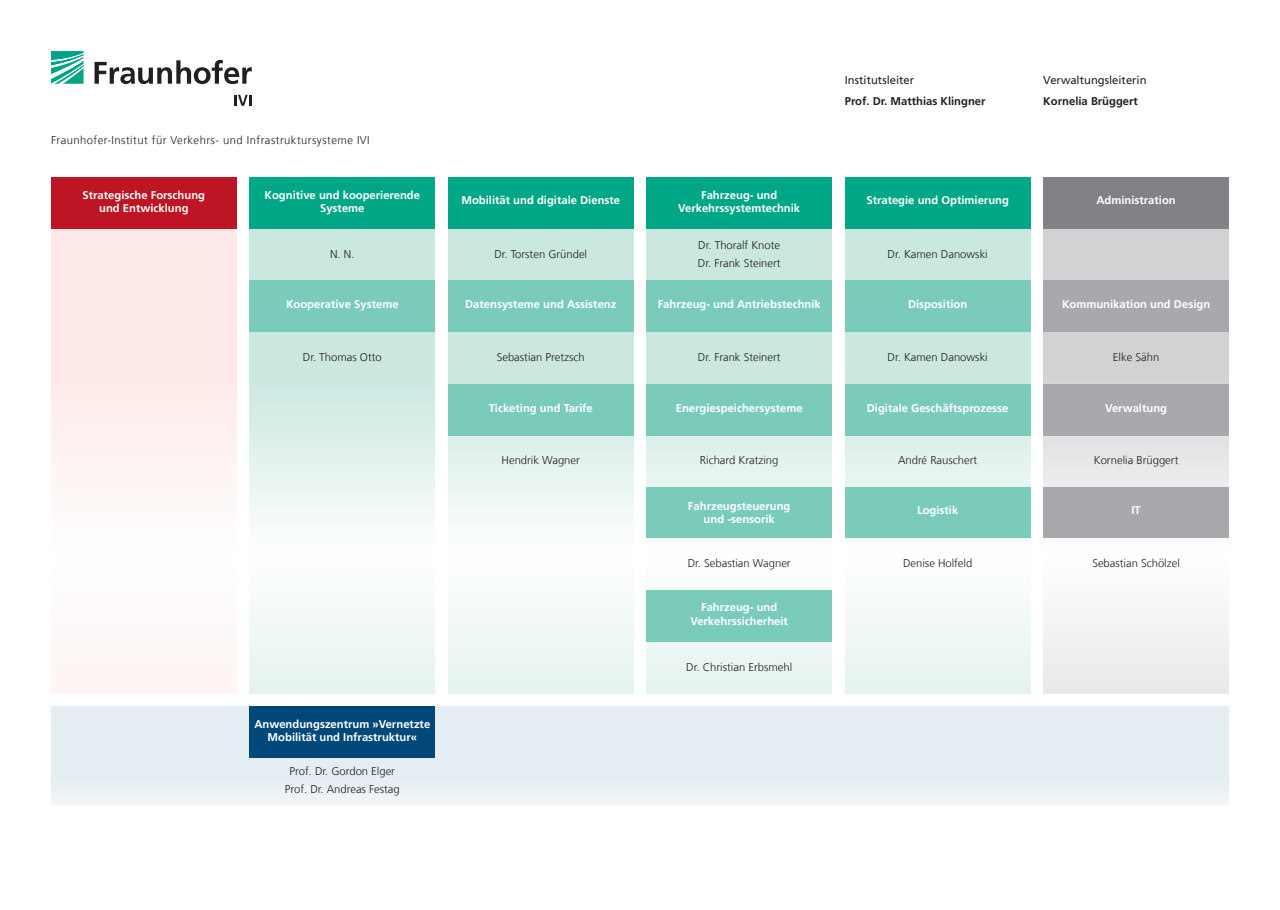
<style>
.page{position:relative;width:1280px;height:910px;background:#fff}
.page>*{position:absolute;margin:0;border:0;box-sizing:border-box;transform-origin:0 0}
.t1{font:700 11.25px/13.5px "Frutiger LT Com";color:#fff;text-align:center}
.t2{font:300 11.25px/18px "Frutiger LT Com";color:#231f20;text-align:center}
.t3{font:300 11.25px "Frutiger LT Com";letter-spacing:.04em;color:#231f20}
.t4{font:700 11.25px "Frutiger LT Com";color:#231f20}
.t5{font:11.25px "Frutiger LT Com";color:#231f20}
</style>
<div class="page">
<div style="left:51px;top:221px;width:186px;height:473px;background:#fdf3f2"></div>
<svg style="left:448px;top:229px;width:186px;height:465px"></svg>
<div style="left:51px;top:707px;width:1178px;height:98px;background:#e4eef3"></div>
<svg style="left:1043px;top:229px;width:186px;height:465px"></svg>
<svg style="left:845px;top:229px;width:185px;height:465px"></svg>
<div style="left:51px;top:178px;width:186px;height:51px;background:#be1423"></div>
<div style="left:1043px;top:281px;width:186px;height:51px;background:#a8a9ad"></div>
<div style="left:1043px;top:178px;width:186px;height:51px;background:#808285"></div>
<div style="left:1043px;top:384px;width:186px;height:51px;background:#a8a9ad"></div>
<div style="left:1043px;top:488px;width:186px;height:50px;background:#a8a9ad"></div>
<div style="left:845px;top:178px;width:185px;height:51px;background:#00a786"></div>
<div style="left:845px;top:281px;width:185px;height:51px;background:#7bcbbb"></div>
<div style="left:845px;top:384px;width:185px;height:51px;background:#7bcbbb"></div>
<div style="left:845px;top:488px;width:185px;height:50px;background:#7bcbbb"></div>
<svg style="left:249px;top:228px;width:186px;height:466px"></svg>
<div style="left:249px;top:177px;width:186px;height:51px;background:#00a786"></div>
<div style="left:249px;top:281px;width:186px;height:51px;background:#7bcbbb"></div>
<div style="left:249px;top:707px;width:186px;height:51px;background:#00487a"></div>
<div style="left:448px;top:178px;width:186px;height:51px;background:#00a786"></div>
<div style="left:448px;top:281px;width:186px;height:51px;background:#7bcbbb"></div>
<div style="left:448px;top:384px;width:186px;height:51px;background:#7bcbbb"></div>
<svg style="left:646px;top:229px;width:186px;height:465px"></svg>
<div style="left:646px;top:178px;width:186px;height:51px;background:#00a786"></div>
<div style="left:646px;top:281px;width:186px;height:51px;background:#7bcbbb"></div>
<div style="left:646px;top:384px;width:186px;height:51px;background:#7bcbbb"></div>
<div style="left:646px;top:488px;width:186px;height:50px;background:#7bcbbb"></div>
<div style="left:646px;top:590px;width:186px;height:52px;background:#7bcbbb"></div>
<svg style="left:51px;top:51px;width:33px;height:33px"></svg>
<svg style="left:95px;top:60px;width:157px;height:24px"></svg>
<svg style="left:234px;top:95px;width:18px;height:11px"></svg>
<p class="t5" style="left:845px;top:73px;width:71px">Institutsleiter</p>
<p class="t4" style="left:845px;top:95px;width:142px">Prof. Dr. Matthias Klingner</p>
<p class="t5" style="left:1043px;top:73px;width:105px">Verwaltungsleiterin</p>
<p class="t4" style="left:1043px;top:95px;width:96px">Kornelia Brüggert</p>
<p class="t3" style="left:51px;top:134px;width:320px">Fraunhofer-Institut für Verkehrs- und Infrastruktursysteme IVI</p>
<p class="t1" style="left:265px;top:188px;width:157px">Kognitive und kooperierende<br>Systeme</p>
<p class="t1" style="left:678px;top:188px;width:123px">Fahrzeug- und<br>Verkehrssystemtechnik</p>
<p class="t1" style="left:83px;top:188px;width:124px">Strategische Forschung und Entwicklung</p>
<p class="t1" style="left:866px;top:194px;width:144px">Strategie und Optimierung</p>
<p class="t1" style="left:461px;top:194px;width:160px">Mobilität und digitale Dienste</p>
<p class="t1" style="left:1096px;top:194px;width:81px">Administration</p>
<p class="t2" style="left:330px;top:245px;width:26px">N. N.</p>
<p class="t2" style="left:494px;top:245px;width:94px">Dr. Torsten Gründel</p>
<p class="t2" style="left:698px;top:236px;width:84px;text-align:left">Dr. Thoralf Knote<br>Dr. Frank Steinert</p>
<p class="t2" style="left:887px;top:245px;width:102px">Dr. Kamen Danowski</p>
<p class="t1" style="left:286px;top:297px;width:114px">Kooperative Systeme</p>
<p class="t1" style="left:465px;top:297px;width:153px">Datensysteme und Assistenz</p>
<p class="t1" style="left:658px;top:297px;width:165px">Fahrzeug- und Antriebstechnik</p>
<p class="t1" style="left:908px;top:297px;width:61px">Disposition</p>
<p class="t1" style="left:1062px;top:297px;width:150px">Kommunikation und Design</p>
<p class="t2" style="left:303px;top:349px;width:80px">Dr. Thomas Otto</p>
<p class="t2" style="left:497px;top:349px;width:89px">Sebastian Pretzsch</p>
<p class="t2" style="left:698px;top:349px;width:84px">Dr. Frank Steinert</p>
<p class="t2" style="left:887px;top:349px;width:102px">Dr. Kamen Danowski</p>
<p class="t2" style="left:1113px;top:349px;width:48px">Elke Sähn</p>
<p class="t1" style="left:489px;top:402px;width:106px">Ticketing und Tarife</p>
<p class="t1" style="left:676px;top:402px;width:128px">Energiespeichersysteme</p>
<p class="t1" style="left:867px;top:402px;width:143px">Digitale Geschäftsprozesse</p>
<p class="t1" style="left:1105px;top:402px;width:63px">Verwaltung</p>
<p class="t2" style="left:502px;top:451px;width:80px">Hendrik Wagner</p>
<p class="t2" style="left:700px;top:451px;width:80px">Richard Kratzing</p>
<p class="t2" style="left:898px;top:451px;width:81px">André Rauschert</p>
<p class="t2" style="left:1094px;top:451px;width:86px">Kornelia Brüggert</p>
<p class="t1" style="left:688px;top:499px;width:104px">Fahrzeugsteuerung und -sensorik</p>
<p class="t1" style="left:917px;top:504px;width:43px">Logistik</p>
<p class="t1" style="left:1131px;top:504px;width:11px">IT</p>
<p class="t2" style="left:688px;top:554px;width:104px">Dr. Sebastian Wagner</p>
<p class="t2" style="left:903px;top:554px;width:71px">Denise Holfeld</p>
<p class="t2" style="left:1092px;top:554px;width:89px">Sebastian Schölzel</p>
<p class="t1" style="left:690px;top:601px;width:99px">Fahrzeug- und<br>Verkehrssicherheit</p>
<p class="t2" style="left:686px;top:658px;width:107px">Dr. Christian Erbsmehl</p>
<p class="t1" style="left:254px;top:717px;width:177px">Anwendungszentrum »Vernetzte<br>Mobilität und Infrastruktur«</p>
<p class="t2" style="left:285px;top:762px;width:116px">Prof. Dr. Gordon Elger<br>Prof. Dr. Andreas Festag</p>
</div>
